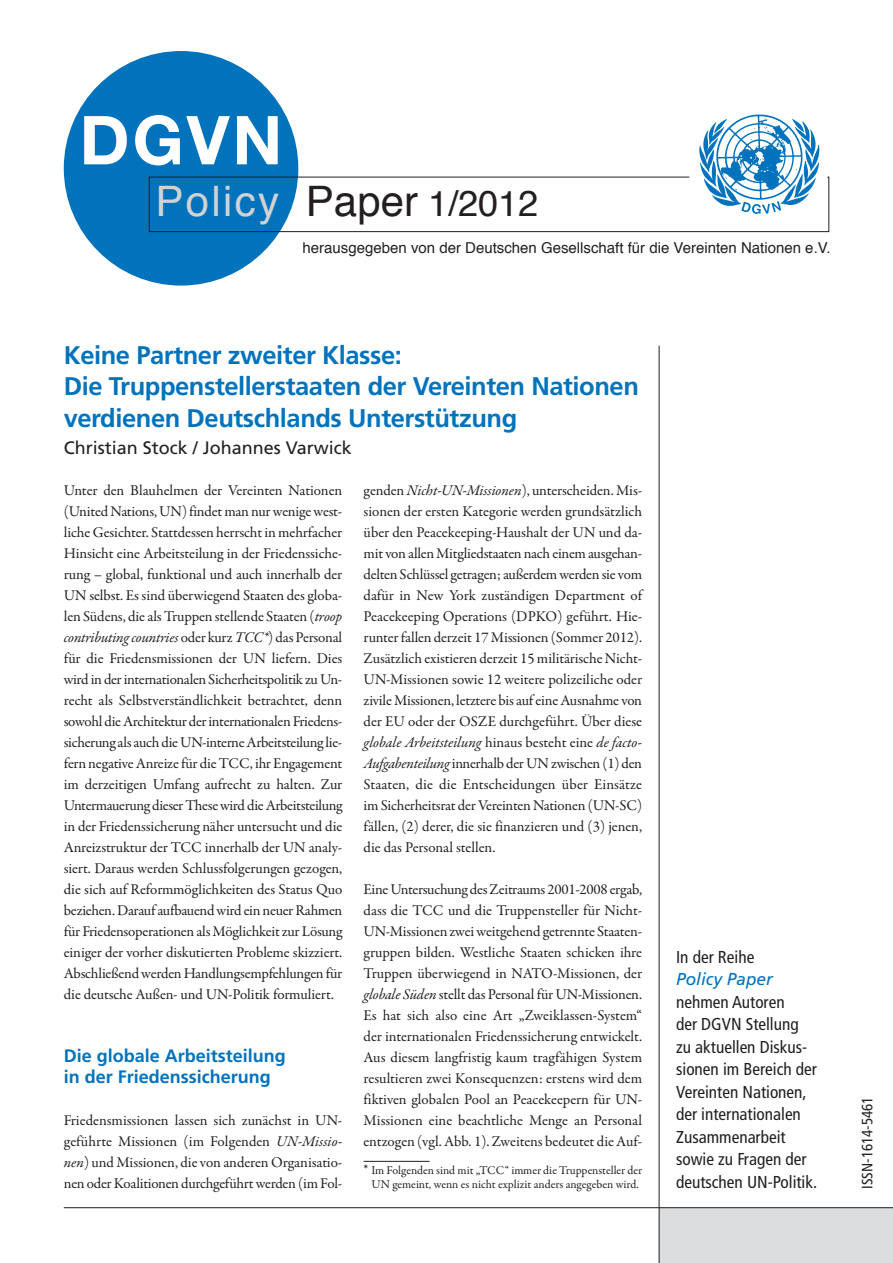
<style>
.page{position:relative;width:893px;height:1263px;background:#fff}
.page>*{position:absolute;margin:0;border:0;box-sizing:border-box;transform-origin:0 0}
.t1{font:700 67.5px "Helvetica Neue";color:#fff}
.t2{font:42px "Helvetica";letter-spacing:.055em;color:#d1d2d4}
.t3{font:700 25.5px/31.5px "Frutiger";letter-spacing:-.015em;color:#0073bc}
.t4{font:700 18px/21px "Frutiger";color:#0073bc}
.t5{font:18px "Frutiger";color:#231f20}
.t6{font:condensed 17.25px/22.5px "Frutiger";color:#231f20}
.t7{font:italic 17.25px "Frutiger";color:#0073bc}
.t8{font:15px/21px "Garamond Premr Pro";letter-spacing:-.01em;color:#231f20;text-align:justify}
.t9{font:15px "Helvetica";color:#231f20}
.t10{font:condensed 15px "Frutiger";color:#231f20}
.t11{font:12px/13.5px "Garamond Premr Pro";color:#231f20;text-align:center}
.s1{color:#231f20}
.s2{font-size:36px;color:#231f20}
.s3{font-style:italic}
.s4{font-size:15px}
</style>
<div class="page">
<div style="left:659px;top:1208px;width:234px;height:55px;background:#dcdddf"></div>
<hr style="left:64px;top:1207px;width:829px;height:1px;background:#231f20">
<hr style="left:659px;top:346px;width:1px;height:917px;background:#231f20">
<div style="left:64px;top:51px;width:234px;height:235px;background:#0073bc;border-radius:50%"></div>
<div style="left:149px;top:177px;width:680px;height:55px;border:1px solid #231f20"></div>
<div style="left:687px;top:100px;width:142px;height:124px;background:#fff;border-radius:50%"></div>
<img style="left:699px;top:114px;width:128px;height:100px">
<hr style="left:364px;top:1161px;width:65px;height:1px;background:#231f20">
<h1 class="t1" style="left:80px;top:116px;width:204px">DGVN</h1>
<h2 class="t2" style="left:156px;top:183px;width:384px">Policy <span class="s1">Paper</span> <span class="s2">1/2012</span></h2>
<p class="t9" style="left:303px;top:241px;width:529px">herausgegeben von der Deutschen Gesellschaft für die Vereinten Nationen e.V.</p>
<h3 class="t3" style="left:64px;top:341px;width:577px">Keine Partner zweiter Klasse:<br>Die Truppenstellerstaaten der Vereinten Nationen verdienen Deutschlands Unterstützung</h3>
<p class="t5" style="left:64px;top:440px;width:290px">Christian Stock / Johannes Varwick</p>
<p class="t8" style="left:64px;top:481px;width:280px">Unter den Blauhelmen der Vereinten Nationen (UnitedNations,UN)findetman nurwenigewest&shy;liche Gesichter. Stattdessen herrscht in mehrfacher Hinsicht eine Arbeitsteilung in der Friedenssiche&shy;rung – global, funktional und auch innerhalb der UN selbst. Es sind überwiegend Staaten des globa&shy;len Südens, diealsTruppen stellende Staaten (<span class="s3">troop contributing countries</span> oder kurz <span class="s3">TCC*</span>) das Personal für die Friedensmissionen der UN liefern. Dies wird in der internationalen Sicherheitspolitik zu Un&shy;recht als Selbstverständlichkeit betrachtet, denn sowohl die Architektur der internationalen Friedens&shy;sicherung alsauch dieUN-interneArbeitsteilung lie&shy;fern negativeAnreizefür dieTCC, ihr Engagement im derzeitigen Umfang aufrecht zu halten. Zur Untermauerung dieser These wird die Arbeitsteilung in der Friedenssicherung näher untersucht und die Anreizstruktur der TCC innerhalb der UN analy&shy;siert. Daraus werden Schlussfolgerungen gezogen, die sich auf Reformmöglichkeiten des Status Quo beziehen.Daraufaufbauendwird ein neuerRahmen für Friedensoperationen alsMöglichkeitzurLösung einiger der vorher diskutierten Probleme skizziert.<br>Abschließendwerden Handlungsempfehlungen für die deutsche Außen- und UN-Politik formuliert.</p>
<p class="t4" style="left:64px;top:1047px;width:223px">Die globale Arbeitsteilung in der Friedenssicherung</p>
<p class="t8" style="left:64px;top:1111px;width:280px">Friedensmissionen lassen sich zunächst in UN&shy;geführte Missionen (im Folgenden <span class="s3">UN-Missio&shy;nen</span>) und Missionen, die von anderen Organisatio&shy;nen oder Koalitionen durchgeführt werden (im Fol-</p>
<p class="t8" style="left:364px;top:481px;width:280px">genden <span class="s3">Nicht-UN-Missionen</span>), unterscheiden. Mis&shy;sionen der ersten Kategorie werden grundsätzlich über den Peacekeeping-Haushalt der UN und da&shy;mit von allen Mitgliedstaaten nach einem ausgehan&shy;delten Schlüssel getragen; außerdem werden sie vom dafür in New York zuständigen Department of Peacekeeping Operations (DPKO) geführt. Hie&shy;runter fallen derzeit 17 Missionen (Sommer 2012).<br>Zusätzlich existieren derzeit 15 militärische Nicht-UN-Missionen sowie 12 weitere polizeiliche oder zivile Missionen, letztere bis auf eine Ausnahme von der EU oder der OSZE durchgeführt. Über diese <span class="s3">globale Arbeitsteilung</span> hinaus besteht eine <span class="s3">de facto-Aufgabenteilung</span> innerhalb der UN zwischen (1) den Staaten, die die Entscheidungen über Einsätze im Sicherheitsrat der Vereinten Nationen (UN-SC) fällen, (2) derer, die sie finanzieren und (3) jenen, die das Personal stellen.</p>
<p class="t8" style="left:364px;top:880px;width:280px">Eine Untersuchung des Zeitraums 2001-2008 ergab, dass die TCC und die Truppensteller für Nicht-UN-Missionen zweiweitgehend getrennte Staaten&shy;gruppen bilden. Westliche Staaten schicken ihre Truppen überwiegend in NATO-Missionen, der <span class="s3">globale Süden</span> stellt das Personal für UN-Missionen.<br>Es hat sich also eine Art „Zweiklassen-System“ der internationalen Friedenssicherung entwickelt.<br>Aus diesem langfristig kaum tragfähigen System resultieren zwei Konsequenzen: erstens wird dem fiktiven globalen Pool an Peacekeepern für UN-Missionen eine beachtliche Menge an Personal entzogen (vgl. Abb. 1). Zweitens bedeutet die Auf-</p>
<p class="t11" style="left:364px;top:1165px;width:280px"><span class="s4">*</span> Im Folgenden sind mit „TCC“ immer die Truppensteller der<br>UN gemeint, wenn es nicht explizit anders angegeben wird.</p>
<p class="t6" style="left:676px;top:947px;width:80px">In der Reihe</p>
<p class="t7" style="left:676px;top:972px;width:98px">Policy Paper</p>
<p class="t6" style="left:676px;top:992px;width:143px">nehmen Autoren<br>der DGVN Stellung zu aktuellen Diskus&shy;sionen im Bereich der<br>Vereinten Nationen, der internationalen<br>Zusammenarbeit sowie zu Fragen der deutschen UN-Politik.</p>
<p class="t10" style="left:861px;top:1189px;width:94px;rotate:-90deg">ISSN-1614-5461</p>
</div>
